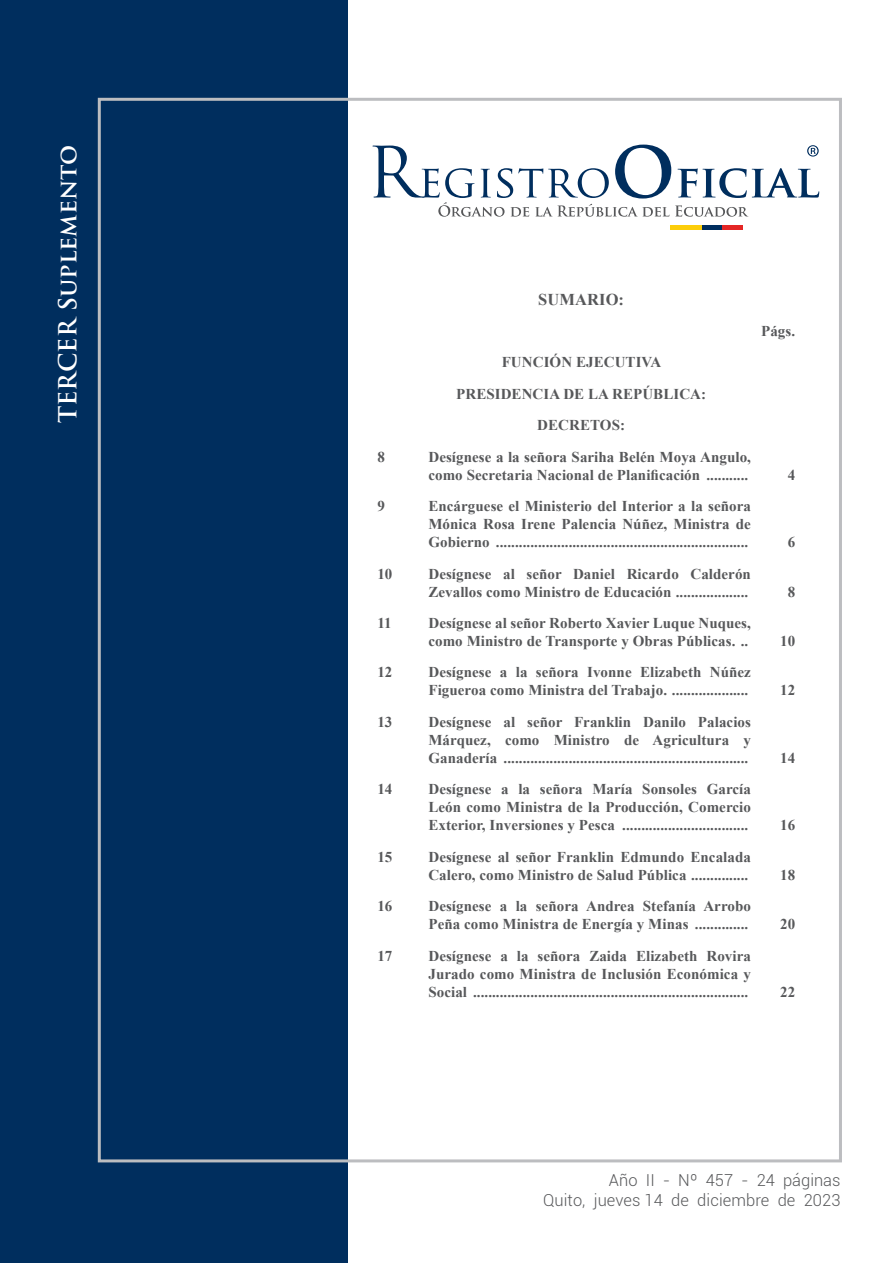
<style>
.page{position:relative;width:893px;height:1263px;background:#fff}
.page>*{position:absolute;margin:0;border:0;box-sizing:border-box;transform-origin:0 0}
.t1{font:700 24.3px "Trajan Pro";letter-spacing:.005em;color:#fff}
.t2{font:300 16.5px "Roboto";letter-spacing:.005em;color:#57585a}
.Sumario_Title{font:700 16.5px "Times New Roman";letter-spacing:.005em;color:#57585a}
.Sumario_Tab_1{font:700 15px/18px "Times New Roman";letter-spacing:.005em;color:#57585a}
.Sumario_Center{font:700 15px "Times New Roman";letter-spacing:.005em;color:#57585a}
.Sumario_Numero{font:700 15px "Times New Roman";letter-spacing:.005em;color:#57585a}
</style>
<div class="page">
<div style="left:0;top:0;width:348px;height:1263px;background:#002e5e"></div>
<div style="left:670px;top:225px;width:32px;height:5px;background:#fccd0a"></div>
<div style="left:702px;top:225px;width:21px;height:5px;background:#002e5e"></div>
<div style="left:723px;top:225px;width:20px;height:5px;background:#e42625"></div>
<svg style="left:372px;top:145px;width:447px;height:72px"></svg>
<p class="t1" style="left:53px;top:423px;width:280px;rotate:-90deg">TERCER Suplemento</p>
<p class="Sumario_Title" style="left:538px;top:288px;width:87px">SUMARIO:</p>
<p class="Sumario_Center" style="left:502px;top:352px;width:161px">FUNCIÓN EJECUTIVA</p>
<p class="Sumario_Center" style="left:456px;top:383px;width:251px">PRESIDENCIA DE LA REPÚBLICA:</p>
<p class="Sumario_Center" style="left:537px;top:415px;width:89px">DECRETOS:</p>
<p class="Sumario_Tab_1" style="left:377px;top:447px;width:9px">8</p>
<p class="Sumario_Tab_1" style="left:428px;top:447px;width:324px">Desígnese a la señora Sariha Belén Moya Angulo, como Secretaria Nacional de Planificación ...........</p>
<p class="Sumario_Tab_1" style="left:377px;top:497px;width:9px">9</p>
<p class="Sumario_Tab_1" style="left:428px;top:497px;width:324px;text-align:justify">Encárguese el Ministerio del Interior a la señora Mónica Rosa Irene Palencia Núñez, Ministra de Gobierno ..................................................................</p>
<p class="Sumario_Tab_1" style="left:377px;top:564px;width:17px">10</p>
<p class="Sumario_Tab_1" style="left:428px;top:564px;width:324px">Desígnese al señor Daniel Ricardo Calderón<br>Zevallos como Ministro de Educación ...................</p>
<p class="Sumario_Tab_1" style="left:377px;top:614px;width:16px">11</p>
<p class="Sumario_Tab_1" style="left:428px;top:614px;width:324px">Desígnese al señor Roberto Xavier Luque Nuques, como Ministro de Transporte y Obras Públicas. ..</p>
<p class="Sumario_Tab_1" style="left:377px;top:663px;width:17px">12</p>
<p class="Sumario_Tab_1" style="left:428px;top:663px;width:324px">Desígnese a la señora Ivonne Elizabeth Núñez<br>Figueroa como Ministra del Trabajo. ....................</p>
<p class="Sumario_Tab_1" style="left:377px;top:712px;width:17px">13</p>
<p class="Sumario_Tab_1" style="left:428px;top:712px;width:324px;text-align:justify">Desígnese al señor Franklin Danilo Palacios Márquez, como Ministro de Agricultura y Ganadería ................................................................</p>
<p class="Sumario_Tab_1" style="left:377px;top:780px;width:17px">14</p>
<p class="Sumario_Tab_1" style="left:428px;top:780px;width:324px;text-align:justify">Desígnese a la señora María Sonsoles García León como Ministra de la Producción, Comercio Exterior, Inversiones y Pesca .................................</p>
<p class="Sumario_Tab_1" style="left:377px;top:847px;width:17px">15</p>
<p class="Sumario_Tab_1" style="left:428px;top:847px;width:324px">Desígnese al señor Franklin Edmundo Encalada<br>Calero, como Ministro de Salud Pública ...............</p>
<p class="Sumario_Tab_1" style="left:377px;top:897px;width:17px">16</p>
<p class="Sumario_Tab_1" style="left:428px;top:897px;width:324px">Desígnese a la señora Andrea Stefanía Arrobo<br>Peña como Ministra de Energía y Minas ..............</p>
<p class="Sumario_Tab_1" style="left:377px;top:946px;width:17px">17</p>
<p class="Sumario_Tab_1" style="left:428px;top:946px;width:324px;text-align:justify">Desígnese a la señora Zaida Elizabeth Rovira Jurado como Ministra de Inclusión Económica y Social ........................................................................</p>
<p class="Sumario_Numero" style="left:761px;top:321px;width:36px">Págs.</p>
<p class="Sumario_Numero" style="left:788px;top:464px;width:9px">4</p>
<p class="Sumario_Numero" style="left:788px;top:532px;width:9px">6</p>
<p class="Sumario_Numero" style="left:788px;top:581px;width:9px">8</p>
<p class="Sumario_Numero" style="left:780px;top:631px;width:17px">10</p>
<p class="Sumario_Numero" style="left:780px;top:680px;width:17px">12</p>
<p class="Sumario_Numero" style="left:780px;top:747px;width:17px">14</p>
<p class="Sumario_Numero" style="left:780px;top:815px;width:17px">16</p>
<p class="Sumario_Numero" style="left:780px;top:864px;width:17px">18</p>
<p class="Sumario_Numero" style="left:780px;top:914px;width:17px">20</p>
<p class="Sumario_Numero" style="left:780px;top:981px;width:17px">22</p>
<p class="t2" style="left:609px;top:1169px;width:233px">Año II - Nº 457 - 24 páginas</p>
<p class="t2" style="left:543px;top:1189px;width:299px">Quito, jueves 14 de diciembre de 2023</p>
</div>
